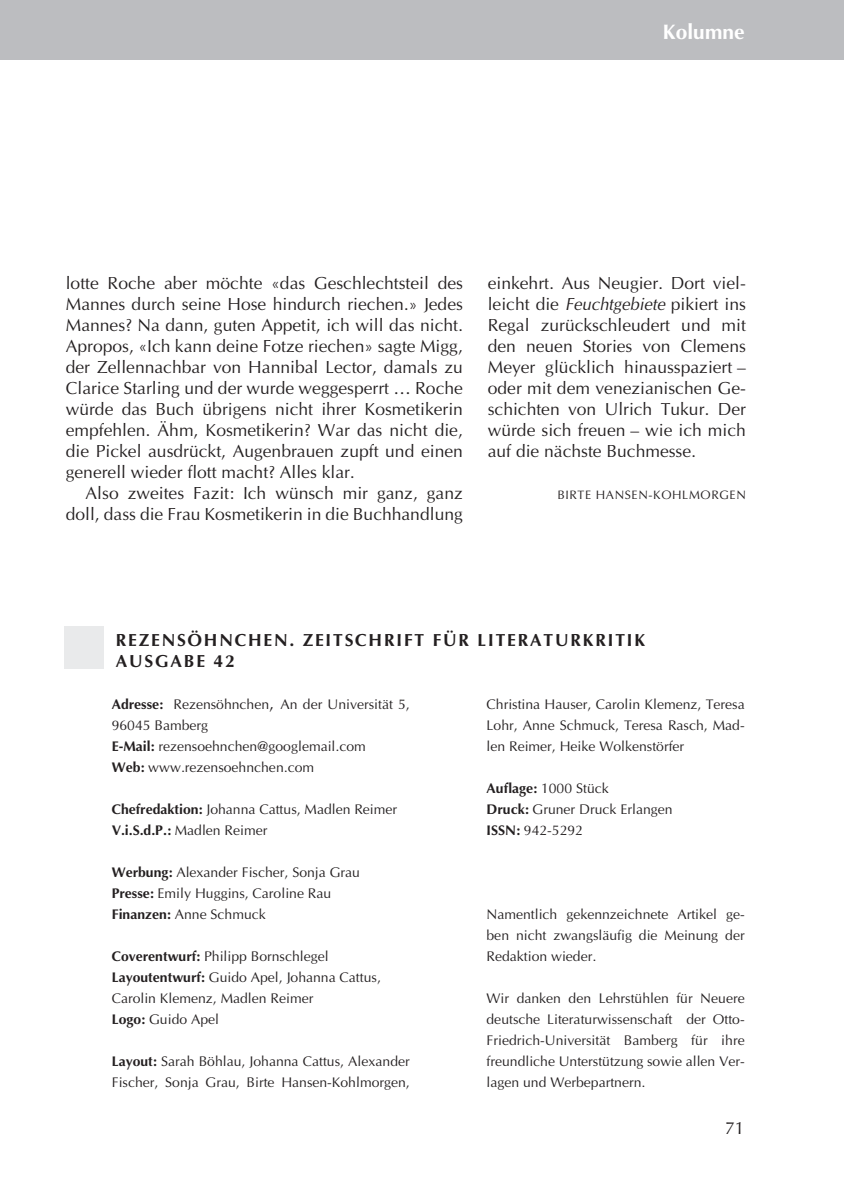
<style>
.page{position:relative;width:844px;height:1191px;background:#fff}
.page>*{position:absolute;margin:0;border:0;box-sizing:border-box;transform-origin:0 0}
.t1{font:700 21px "Optima";color:#fff}
.t2{font:17.5px/21px "Optima";color:#231f20;text-align:justify}
.t3{font:700 17.5px/21px "Optima";letter-spacing:.1em;color:#231f20}
.t4{font:14px/21px "Optima";color:#231f20}
.t5{font:12.25px "Optima";letter-spacing:.05em;color:#231f20}
.s1{font-style:italic}
.s2{font-weight:700}
.s3{font-size:17.5px}
</style>
<div class="page">
<div style="left:0;top:0;width:843px;height:60px;background:#bcbdc0"></div>
<div style="left:64px;top:626px;width:40px;height:42px;background:#e9eaeb"></div>
<h1 class="t1" style="left:662px;top:19px;width:83px">Kolumne</h1>
<p class="t2" style="left:66px;top:272px;width:398px">lotte Roche aber möchte «das Geschlechtsteil des Mannes durch seine Hose hindurch riechen.» Jedes Mannes? Na dann, guten Appetit, ich will das nicht.<br>Apropos, «Ich kann deine Fotze riechen» sagte Migg, der Zellennachbar von Hannibal Lector, damals zu Clarice Starling und der wurde weggesperrt … Roche würde das Buch übrigens nicht ihrer Kosmetikerin empfehlen. Ähm, Kosmetikerin? War das nicht die, die Pickel ausdrückt, Augenbrauen zupft und einen generell wieder flott macht? Alles klar.</p>
<p class="t2" style="left:66px;top:482px;width:398px;text-align:right">Also zweites Fazit: Ich wünsch mir ganz, ganz doll, dass die Frau Kosmetikerin in die Buchhandlung</p>
<p class="t2" style="left:487px;top:272px;width:259px">einkehrt. Aus Neugier. Dort viel&shy;leicht die <span class="s1">Feuchtgebiete</span> pikiert ins Regal zurückschleudert und mit den neuen Stories von Clemens Meyer glücklich hinausspaziert – oder mit dem venezianischen Ge&shy;schichten von Ulrich Tukur. Der würde sich freuen – wie ich mich auf die nächste Buchmesse.</p>
<p class="t5" style="left:557px;top:487px;width:190px">BIRTE HANSEN-KOHLMORGEN</p>
<p class="t3" style="left:116px;top:629px;width:530px">REZENSÖHNCHEN. ZEITSCHRIFT FÜR LITERATURKRITIK<br>AUSGABE 42</p>
<p class="t4" style="left:112px;top:694px;width:299px"><span class="s2">Adresse:</span> Rezensöhnchen<span class="s3">,</span> An der Universität 5, 96045 Bamberg<br><span class="s2">E-Mail:</span> rezensoehnchen@googlemail.com<br><span class="s2">Web:</span> www.rezensoehnchen.com</p>
<p class="t4" style="left:112px;top:799px;width:287px"><span class="s2">Chefredaktion:</span> Johanna Cattus, Madlen Reimer<br><span class="s2">V.i.S.d.P.:</span> Madlen Reimer</p>
<p class="t4" style="left:112px;top:862px;width:250px"><span class="s2">Werbung:</span> Alexander Fischer, Sonja Grau<br><span class="s2">Presse:</span> Emily Huggins, Caroline Rau<br><span class="s2">Finanzen:</span> Anne Schmuck</p>
<p class="t4" style="left:112px;top:946px;width:270px"><span class="s2">Coverentwurf:</span> Philipp Bornschlegel<br><span class="s2">Layoutentwurf:</span> Guido Apel, Johanna Cattus,<br>Carolin Klemenz, Madlen Reimer<br><span class="s2">Logo:</span> Guido Apel</p>
<p class="t4" style="left:112px;top:1051px;width:299px"><span class="s2">Layout:</span> Sarah Böhlau, Johanna Cattus, Alexander<br>Fischer, Sonja Grau, Birte Hansen-Kohlmorgen,</p>
<p class="t4" style="left:486px;top:694px;width:259px;text-align:justify">Christina Hauser, Carolin Klemenz, Teresa Lohr, Anne Schmuck, Teresa Rasch, Mad&shy;len Reimer, Heike Wolkenstörfer</p>
<p class="t4" style="left:486px;top:778px;width:187px"><span class="s2">Auflage:</span> 1000 Stück<br><span class="s2">Druck:</span> Gruner Druck Erlangen<br><span class="s2">ISSN:</span> 942-5292</p>
<p class="t4" style="left:486px;top:904px;width:259px;text-align:justify">Namentlich gekennzeichnete Artikel ge&shy;ben nicht zwangsläufig die Meinung der Redaktion wieder.</p>
<p class="t4" style="left:486px;top:988px;width:259px;text-align:justify">Wir danken den Lehrstühlen für Neuere deutsche Literaturwissenschaft der Otto-Friedrich-Universität Bamberg für ihre freundliche Unterstützung sowie allen Ver&shy;lagen und Werbepartnern.</p>
<p class="t2" style="left:725px;top:1118px;width:21px">71</p>
</div>
